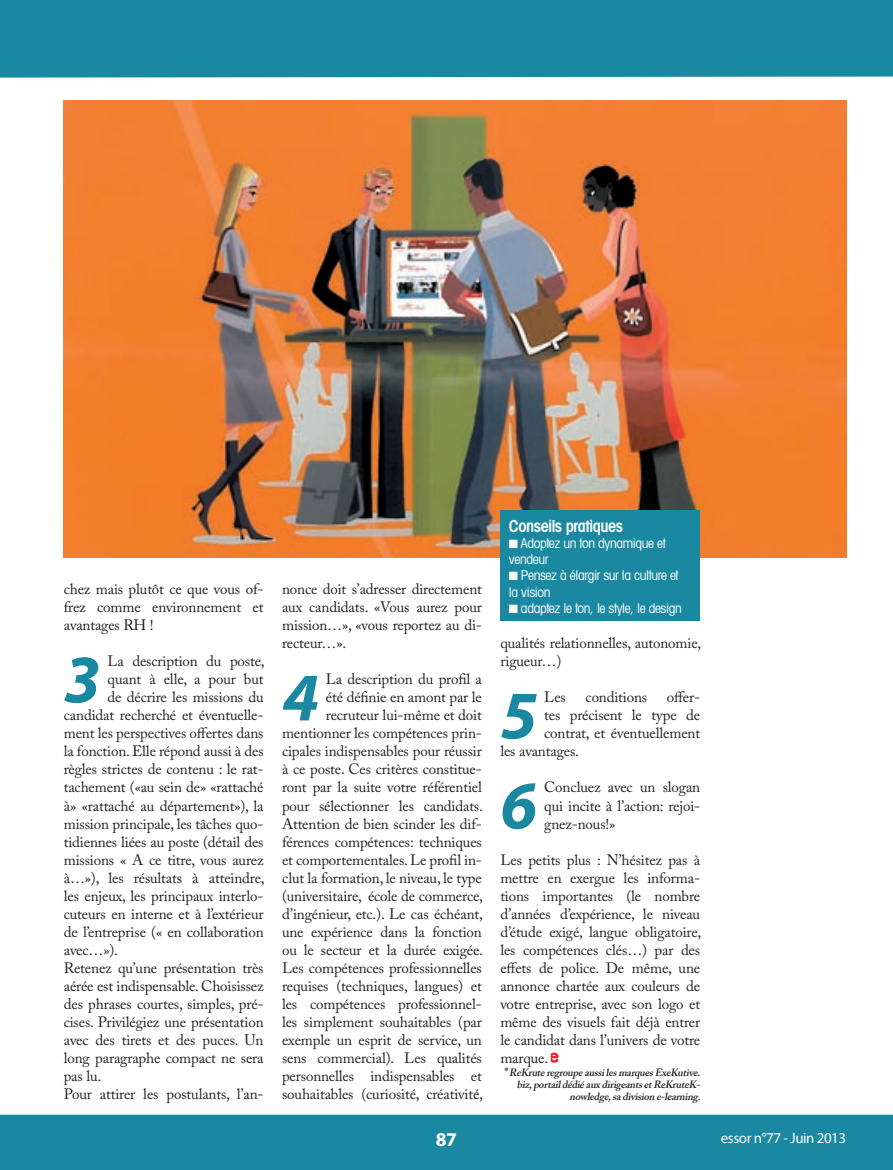
<style>
.page{position:relative;width:893px;height:1170px;background:#fff}
.page>*{position:absolute;margin:0;border:0;box-sizing:border-box;transform-origin:0 0}
.t1{font:italic 700 68.4px "Myriad Pro";color:#1a88a0}
.t2{font:700 19.5px "Myriad Pro";color:#fff}
.t3{font:600 condensed 16.5px "Avant Garde";letter-spacing:-.03em;color:#fff}
.t4{font:15px/18px "Adobe Caslon Pro";letter-spacing:-.01em;color:#231f20;text-align:justify}
.t5{font:15px "Myriad Pro";letter-spacing:-.03em;color:#fff}
.t6{font:condensed 13.5px/16.2px "Avant Garde";letter-spacing:-.03em;color:#fff}
.t7{font:italic 600 10.5px/12px "Adobe Caslon Pro";letter-spacing:-.02em;color:#231f20;text-align:right}
.s1{font-size:12px}
</style>
<div class="page">
<div style="left:0;top:0;width:893px;height:1169px;background:#1a88a0"></div>
<div style="left:0;top:76px;width:893px;height:1038px;background:#fff"></div>
<img style="left:64px;top:101px;width:782px;height:456px">
<svg style="left:551px;top:1052px;width:7px;height:10px"></svg>
<div style="left:500px;top:510px;width:200px;height:111px;background:#1a88a0"></div>
<p class="t4" style="left:64px;top:582px;width:201px">chez mais plutôt ce que vous of&shy;frez comme environnement et avantages RH !</p>
<h1 class="t1" style="left:64px;top:653px;width:39px">3</h1>
<p class="t4" style="left:108px;top:654px;width:159px">La description du poste,</p>
<p class="t4" style="left:108px;top:672px;width:157px">quant à elle, a pour but</p>
<p class="t4" style="left:108px;top:690px;width:158px">de décrire les missions du</p>
<p class="t4" style="left:64px;top:708px;width:201px">candidat recherché et éventuelle-</p>
<p class="t4" style="left:64px;top:726px;width:201px">ment les perspectives offertes dans</p>
<p class="t4" style="left:64px;top:744px;width:201px">la fonction. Elle répond aussi à des</p>
<p class="t4" style="left:64px;top:762px;width:201px">règles strictes de contenu : le rat-</p>
<p class="t4" style="left:64px;top:780px;width:201px">tachement («au sein de» «rattaché</p>
<p class="t4" style="left:64px;top:798px;width:201px">à» «rattaché au département»), la</p>
<p class="t4" style="left:64px;top:816px;width:201px">mission principale, les tâches quo-</p>
<p class="t4" style="left:64px;top:834px;width:201px">tidiennes liées au poste (détail des</p>
<p class="t4" style="left:64px;top:852px;width:201px">missions « A ce titre, vous aurez</p>
<p class="t4" style="left:64px;top:870px;width:202px">à…»), les résultats à atteindre,</p>
<p class="t4" style="left:64px;top:888px;width:201px">les enjeux, les principaux interlo-</p>
<p class="t4" style="left:64px;top:906px;width:201px">cuteurs en interne et à l’extérieur</p>
<p class="t4" style="left:64px;top:924px;width:201px">de l’entreprise (« en collaboration</p>
<p class="t4" style="left:64px;top:942px;width:56px">avec…»).</p>
<p class="t4" style="left:64px;top:960px;width:201px">Retenez qu’une présentation très</p>
<p class="t4" style="left:64px;top:978px;width:201px">aérée est indispensable. Choisissez</p>
<p class="t4" style="left:64px;top:996px;width:201px">des phrases courtes, simples, pré-</p>
<p class="t4" style="left:64px;top:1014px;width:201px">cises. Privilégiez une présentation</p>
<p class="t4" style="left:64px;top:1032px;width:201px">avec des tirets et des puces. Un</p>
<p class="t4" style="left:64px;top:1050px;width:201px">long paragraphe compact ne sera</p>
<p class="t4" style="left:64px;top:1068px;width:39px">pas lu.</p>
<p class="t4" style="left:64px;top:1086px;width:201px">Pour attirer les postulants, l’an-</p>
<p class="t4" style="left:282px;top:582px;width:201px">nonce doit s’adresser directement aux candidats. «Vous aurez pour mission…», «vous reportez au di&shy;recteur…».</p>
<h1 class="t1" style="left:282px;top:671px;width:39px">4</h1>
<p class="t4" style="left:282px;top:672px;width:202px;text-align:right">La description du profil a<br>été définie en amont par le recruteur lui-même et doit mentionner les compétences prin&shy;cipales indispensables pour réussir à ce poste. Ces critères constitue&shy;ront par la suite votre référentiel pour sélectionner les candidats.<br>Attention de bien scinder les dif&shy;férences compétences: techniques et comportementales. Le profil in&shy;clut la formation, le niveau, le type (universitaire, école de commerce, d’ingénieur, etc.). Le cas échéant, une expérience dans la fonction ou le secteur et la durée exigée.<br>Les compétences professionnelles requises (techniques, langues) et les compétences professionnel&shy;les simplement souhaitables (par exemple un esprit de service, un sens commercial). Les qualités personnelles indispensables et souhaitables (curiosité, créativité,</p>
<p class="t3" style="left:509px;top:519px;width:116px">Conseils pratiques</p>
<p class="t6" style="left:509px;top:536px;width:158px">■ Adoptez un ton dynamique et vendeur</p>
<p class="t6" style="left:509px;top:568px;width:171px">■ Pensez à élargir sur la culture et la vision</p>
<p class="t6" style="left:509px;top:601px;width:175px">■ adaptez le ton, le style, le design</p>
<p class="t4" style="left:500px;top:636px;width:202px">qualités relationnelles, autonomie, rigueur…)</p>
<h1 class="t1" style="left:500px;top:689px;width:39px">5</h1>
<p class="t4" style="left:544px;top:690px;width:23px">Les</p>
<p class="t4" style="left:586px;top:690px;width:63px">conditions</p>
<p class="t4" style="left:667px;top:690px;width:35px">offer-</p>
<p class="t4" style="left:544px;top:708px;width:157px">tes précisent le type de</p>
<p class="t4" style="left:544px;top:726px;width:157px">contrat, et éventuellement</p>
<p class="t4" style="left:500px;top:744px;width:80px">les avantages.</p>
<h1 class="t1" style="left:500px;top:779px;width:39px">6</h1>
<p class="t4" style="left:544px;top:780px;width:158px">Concluez avec un slogan qui incite à l’action: rejoi&shy;gnez-nous!»</p>
<p class="t4" style="left:500px;top:852px;width:202px">Les petits plus : N’hésitez pas à mettre en exergue les informa&shy;tions importantes (le nombre d’années d’expérience, le niveau d’étude exigé, langue obligatoire, les compétences clés…) par des effets de police. De même, une annonce chartée aux couleurs de votre entreprise, avec son logo et même des visuels fait déjà entrer le candidat dans l’univers de votre marque.</p>
<p class="t7" style="left:503px;top:1067px;width:200px"><span class="s1">*</span> ReKrute regroupe aussilesmarquesExeKutive. biz,portail dédié aux dirigeantsetReKruteK&shy;nowledge,sa division e-learning.</p>
<h2 class="t2" style="left:436px;top:1132px;width:23px">87</h2>
<p class="t5" style="left:721px;top:1131px;width:127px">essor n°77 - Juin 2013</p>
</div>
